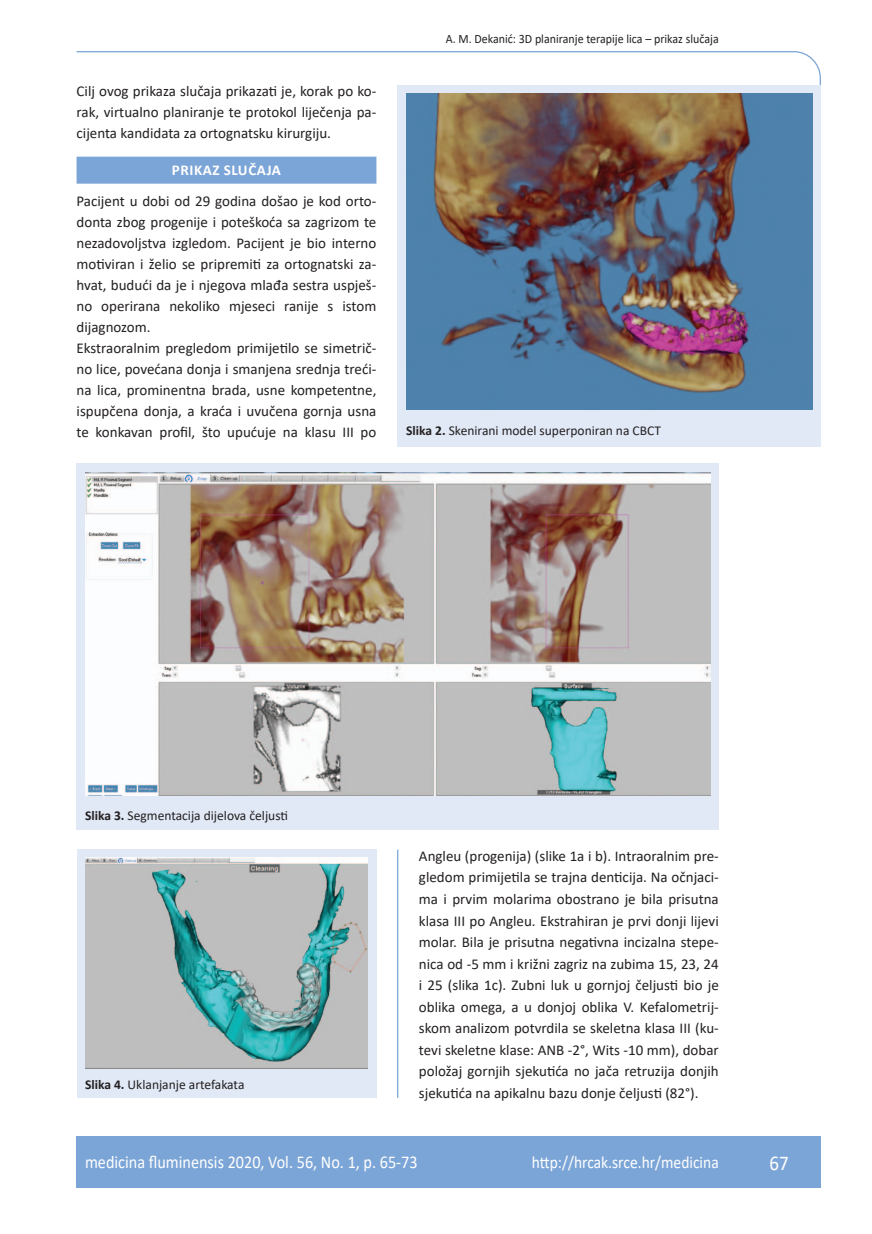
<style>
.page{position:relative;width:872px;height:1234px;background:#fff}
.page>*{position:absolute;margin:0;border:0;box-sizing:border-box;transform-origin:0 0}
.t1{font:21px "Calibri";color:#fff;scale:.9 1}
.t2{font:18px "Calibri";color:#fff;scale:.9 1}
.t3{font:17.25px "Calibri";color:#fff;scale:.9 1}
.osnovni_tekst{font:15px/21px "Calibri";color:#231f20;text-align:justify}
.naslov_ruler{font:700 15px "Calibri";letter-spacing:.04em;color:#fff}
.potpis_slika{font:13.5px "Calibri";color:#231f20}
.glava{font:12.75px "Calibri";color:#231f20;scale:.94 1}
.s1{font-weight:700}
</style>
<div class="page">
<svg style="left:76px;top:51px;width:745px;height:275px"></svg>
<hr style="left:397px;top:849px;width:1px;height:248px;background:#7ca5d7">
<div style="left:77px;top:1135px;width:744px;height:51px;background:#7ca5d7"></div>
<div style="left:77px;top:157px;width:299px;height:27px;background:#7ca5d7"></div>
<div style="left:398px;top:85px;width:423px;height:361px;background:#e1e9f6"></div>
<img style="left:406px;top:94px;width:406px;height:315px">
<div style="left:77px;top:463px;width:642px;height:366px;background:#e1e9f6"></div>
<img style="left:85px;top:472px;width:625px;height:323px">
<div style="left:77px;top:849px;width:299px;height:248px;background:#e1e9f6"></div>
<img style="left:85px;top:857px;width:282px;height:210px">
<p class="osnovni_tekst" style="left:77px;top:80px;width:301px">Cilj ovog prikaza slučaja prikazati je, korak po ko&shy;rak, virtualno planiranje te protokol liječenja pa&shy;cijenta kandidata za ortognatsku kirurgiju.</p>
<p class="naslov_ruler" style="left:172px;top:160px;width:111px">PRIKAZ SLUČAJA</p>
<p class="osnovni_tekst" style="left:77px;top:190px;width:301px">Pacijent u dobi od 29 godina došao je kod orto&shy;donta zbog progenije i poteškoća sa zagrizom te nezadovoljstva izgledom. Pacijent je bio interno motiviran i želio se pripremiti za ortognatski za&shy;hvat, budući da je i njegova mlađa sestra uspješ&shy;no operirana nekoliko mjeseci ranije s istom dijagnozom.</p>
<p class="osnovni_tekst" style="left:77px;top:337px;width:301px">Ekstraoralnim pregledom primijetilo se simetrič&shy;no lice, povećana donja i smanjena srednja treći&shy;na lica, prominentna brada, usne kompetentne, ispupčena donja, a kraća i uvučena gornja usna te konkavan profil, što upućuje na klasu III po</p>
<p class="glava" style="left:446px;top:29px;width:292px">A. M. Dekanić: 3D planiranje terapije lica – prikaz slučaja</p>
<p class="potpis_slika" style="left:406px;top:420px;width:256px"><span class="s1">Slika 2.</span> Skenirani model superponiran na CBCT</p>
<p class="potpis_slika" style="left:85px;top:805px;width:204px"><span class="s1">Slika 3.</span> Segmentacija dijelova čeljusti</p>
<p class="potpis_slika" style="left:85px;top:1074px;width:161px"><span class="s1">Slika 4.</span> Uklanjanje artefakata</p>
<p class="osnovni_tekst" style="left:419px;top:844px;width:301px;line-height:21.6px">Angleu (progenija) (slike 1a i b). Intraoralnim pre&shy;gledom primijetila se trajna denticija. Na očnjaci&shy;ma i prvim molarima obostrano je bila prisutna klasa III po Angleu. Ekstrahiran je prvi donji lijevi molar. Bila je prisutna negativna incizalna stepe&shy;nica od -5 mm i križni zagriz na zubima 15, 23, 24 i 25 (slika 1c). Zubni luk u gornjoj čeljusti bio je oblika omega, a u donjoj oblika V. Kefalometrij&shy;skom analizom potvrdila se skeletna klasa III (ku&shy;tevi skeletne klase: ANB -2°, Wits -10 mm), dobar položaj gornjih sjekutića no jača retruzija donjih sjekutića na apikalnu bazu donje čeljusti (82°).</p>
<p class="t2" style="left:85px;top:1149px;width:371px">medicina fluminensis 2020, Vol. 56, No. 1, p. 65-73</p>
<p class="t3" style="left:532px;top:1150px;width:209px">http://hrcak.srce.hr/medicina</p>
<p class="t1" style="left:769px;top:1147px;width:23px">67</p>
</div>
